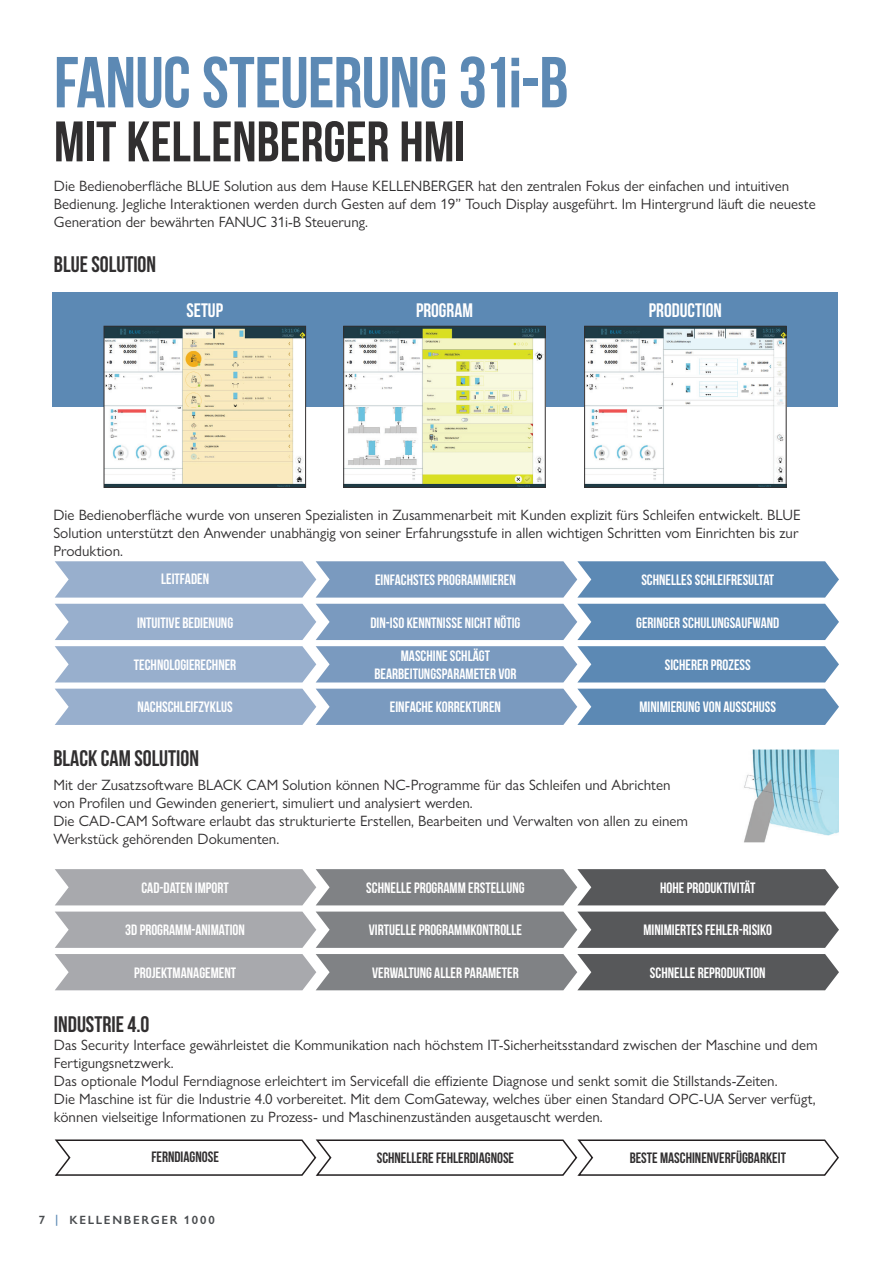
<style>
.page{position:relative;width:893px;height:1263px;background:#fff}
.page>*{position:absolute;margin:0;border:0;box-sizing:border-box;transform-origin:0 0}
.t1{font:72px "Bebas Neue";letter-spacing:-.01em;color:#5c89b4}
.t2{font:57px "Bebas Neue";color:#312f30}
.t3{font:22.5px "Bebas Neue";color:#312f30}
.t4{font:19.5px "Bebas Neue";color:#fff}
.t5{font:15px/18px "Gill Sans Nova";color:#312f30}
.t6{font:15px/18px "Bebas Neue";color:#fff;text-align:center}
.t7{font:15px "Bebas Neue";color:#312f30}
.t8{font:600 12px "Gill Sans Nova";letter-spacing:.145em;color:#484b4e}
.s1{font-family:"Bebas Neue Pro";font-weight:700}
.s2{color:#5c89b4}
</style>
<div class="page">
<svg style="left:55px;top:869px;width:784px;height:36px;background:#86878a"></svg>
<svg style="left:55px;top:912px;width:784px;height:36px;background:#86878a"></svg>
<svg style="left:55px;top:954px;width:784px;height:36px;background:#86878a"></svg>
<svg style="left:55px;top:561px;width:784px;height:37px;background:#83a2c4"></svg>
<svg style="left:54px;top:1139px;width:785px;height:37px"></svg>
<svg style="left:55px;top:604px;width:784px;height:36px;background:#80a0c3"></svg>
<svg style="left:55px;top:646px;width:784px;height:36px;background:#81a1c3"></svg>
<svg style="left:55px;top:689px;width:784px;height:36px;background:#81a0c3"></svg>
<img style="left:744px;top:750px;width:95px;height:92px">
<div style="left:53px;top:292px;width:785px;height:115px;background:#5c89b4"></div>
<img style="left:586px;top:328px;width:198px;height:158px">
<div style="left:584px;top:326px;width:202px;height:162px;border:1px solid #312f30"></div>
<img style="left:345px;top:328px;width:198px;height:158px">
<div style="left:343px;top:326px;width:202px;height:162px;border:1px solid #312f30"></div>
<img style="left:106px;top:328px;width:198px;height:158px">
<div style="left:104px;top:326px;width:202px;height:162px;border:1px solid #312f30"></div>
<h1 class="t1" style="left:54px;top:40px;width:516px">FANUC STEUERUNG 31<span class="s1">i</span>-B</h1>
<h2 class="t2" style="left:54px;top:108px;width:413px">MIT KELLENBERGER HMI</h2>
<p class="t5" style="left:54px;top:178px;width:763px">Die Bedienoberfläche BLUE Solution aus dem Hause KELLENBERGER hat den zentralen Fokus der einfachen und intuitiven<br>Bedienung. Jegliche Interaktionen werden durch Gesten auf dem 19’’ Touch Display ausgeführt. Im Hintergrund läuft die neueste<br>Generation der bewährten FANUC 31i-B Steuerung.</p>
<h3 class="t3" style="left:54px;top:251px;width:104px">BLUE SOLUTION</h3>
<h3 class="t4" style="left:187px;top:299px;width:38px">SETUP</h3>
<h3 class="t4" style="left:416px;top:299px;width:58px">PROGRAM</h3>
<h3 class="t4" style="left:649px;top:299px;width:74px">PRODUCTION</h3>
<p class="t5" style="left:53px;top:508px;width:748px">Die Bedienoberfläche wurde von unseren Spezialisten in Zusammenarbeit mit Kunden explizit fürs Schleifen entwickelt. BLUE<br>Solution unterstützt den Anwender unabhängig von seiner Erfahrungsstufe in allen wichtigen Schritten vom Einrichten bis zur<br>Produktion.</p>
<p class="t6" style="left:161px;top:569px;width:49px">LEITFADEN</p>
<p class="t6" style="left:137px;top:613px;width:98px">INTUITIVE BEDIENUNG</p>
<p class="t6" style="left:134px;top:656px;width:104px">TECHNOLOGIERECHNER</p>
<p class="t6" style="left:137px;top:698px;width:97px">NACHSCHLEIFZYKLUS</p>
<p class="t6" style="left:375px;top:571px;width:142px">EINFACHSTES PROGRAMMIEREN</p>
<p class="t6" style="left:370px;top:613px;width:151px">DIN-ISO KENNTNISSE NICHT NÖTIG</p>
<p class="t6" style="left:374px;top:647px;width:143px">MASCHINE SCHLÄGT<br>BEARBEITUNGSPARAMETER VOR</p>
<p class="t6" style="left:390px;top:698px;width:112px">EINFACHE KORREKTUREN</p>
<p class="t6" style="left:641px;top:571px;width:134px">SCHNELLES SCHLEIFRESULTAT</p>
<p class="t6" style="left:636px;top:613px;width:145px">GERINGER SCHULUNGSAUFWAND</p>
<p class="t6" style="left:665px;top:656px;width:87px">SICHERER PROZESS</p>
<p class="t6" style="left:639px;top:698px;width:138px">MINIMIERUNG VON AUSSCHUSS</p>
<h3 class="t3" style="left:53px;top:745px;width:147px">BLACK CAM SOLUTION</h3>
<p class="t5" style="left:53px;top:777px;width:636px">Mit der Zusatzsoftware BLACK CAM Solution können NC-Programme für das Schleifen und Abrichten von Profilen und Gewinden generiert, simuliert und analysiert werden.<br>Die CAD-CAM Software erlaubt das strukturierte Erstellen, Bearbeiten und Verwalten von allen zu einem Werkstück gehörenden Dokumenten.</p>
<p class="t6" style="left:141px;top:879px;width:89px">CAD-DATEN IMPORT</p>
<p class="t6" style="left:125px;top:921px;width:121px">3D PROGRAMM-ANIMATION</p>
<p class="t6" style="left:134px;top:964px;width:103px">PROJEKTMANAGEMENT</p>
<p class="t6" style="left:366px;top:879px;width:160px">SCHNELLE PROGRAMM ERSTELLUNG</p>
<p class="t6" style="left:369px;top:921px;width:155px">VIRTUELLE PROGRAMMKONTROLLE</p>
<p class="t6" style="left:372px;top:964px;width:148px">VERWALTUNG ALLER PARAMETER</p>
<p class="t6" style="left:660px;top:879px;width:97px">HOHE PRODUKTIVITÄT</p>
<p class="t6" style="left:643px;top:921px;width:130px">MINIMIERTES FEHLER-RISIKO</p>
<p class="t6" style="left:650px;top:964px;width:117px">SCHNELLE REPRODUKTION</p>
<h3 class="t3" style="left:54px;top:1011px;width:97px">INDUSTRIE 4.0</h3>
<p class="t5" style="left:54px;top:1037px;width:765px">Das Security Interface gewährleistet die Kommunikation nach höchstem IT-Sicherheitsstandard zwischen der Maschine und dem Fertigungsnetzwerk.<br>Das optionale Modul Ferndiagnose erleichtert im Servicefall die effiziente Diagnose und senkt somit die Stillstands-Zeiten.<br>Die Maschine ist für die Industrie 4.0 vorbereitet. Mit dem ComGateway, welches über einen Standard OPC-UA Server verfügt, können vielseitige Informationen zu Prozess- und Maschinenzuständen ausgetauscht werden.</p>
<p class="t7" style="left:151px;top:1148px;width:69px">FERNDIAGNOSE</p>
<p class="t7" style="left:377px;top:1149px;width:139px">SCHNELLERE FEHLERDIAGNOSE</p>
<p class="t7" style="left:630px;top:1149px;width:158px">BESTE MASCHINENVERFÜGBARKEIT</p>
<p class="t8" style="left:39px;top:1213px;width:177px">7 <span class="s2">|</span> KELLENBERGER 1000</p>
</div>
